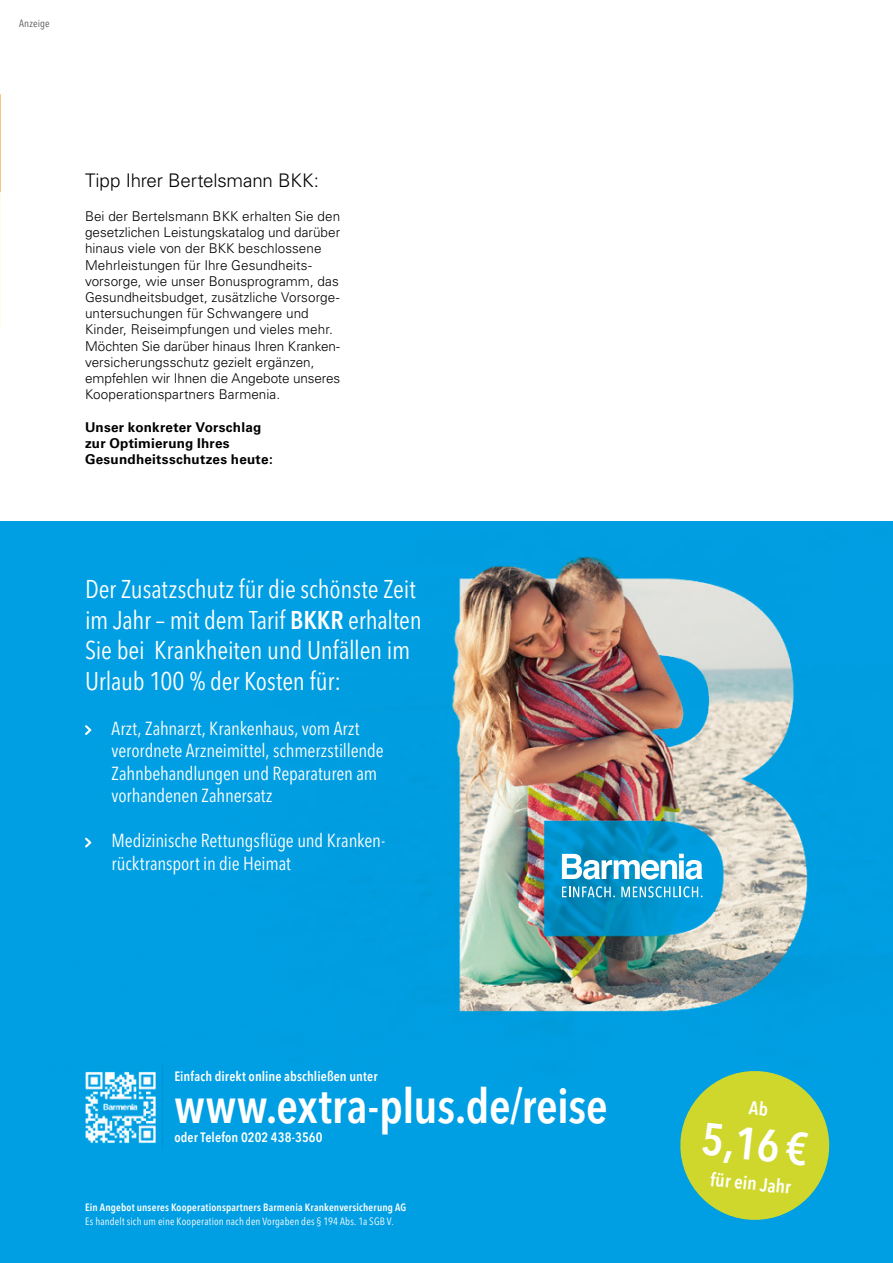
<style>
.page{position:relative;width:893px;height:1263px;background:#fff}
.page>*{position:absolute;margin:0;border:0;box-sizing:border-box;transform-origin:0 0}
.t1{font:600 condensed 48px "Avenir Next LT Pro";letter-spacing:-.01em;color:#fff}
.t2{font:600 condensed 45px "Avenir Next LT Pro";color:#fff}
.t3{font:condensed 25.5px/30.6px "Avenir Next LT Pro";letter-spacing:-.01em;color:#fff}
.t4{font:condensed 18.75px/22.5px "Avenir Next LT Pro";letter-spacing:-.005em;color:#fff}
.t5{font:300 18.75px "Univers";letter-spacing:-.01em;color:#000}
.t6{font:600 condensed 18.75px "Avenir Next LT Pro";color:#fff}
.t7{font:300 13.5px/16.2px "Univers";letter-spacing:.005em;color:#000}
.t8{font:700 13.5px/16.2px "Univers";letter-spacing:.015em;color:#000}
.t9{font:600 condensed 13.5px "Avenir Next LT Pro";letter-spacing:.01em;color:#fff}
.t10{font:600 condensed 10.5px/13.5px "Avenir Next LT Pro";letter-spacing:.015em;color:#fff}
.t11{font:condensed 10.5px "Avenir Next LT Pro";letter-spacing:.015em;color:#575756}
.s1{font-weight:600}
.s2{font-weight:400}
</style>
<div class="page">
<img style="left:0;top:521px;width:893px;height:742px">
<svg style="left:562px;top:854px;width:141px;height:25px"></svg>
<svg style="left:562px;top:886px;width:53px;height:11px"></svg>
<svg style="left:621px;top:886px;width:81px;height:11px"></svg>
<svg style="left:85px;top:725px;width:6px;height:10px"></svg>
<svg style="left:85px;top:838px;width:6px;height:9px"></svg>
<img style="left:78px;top:1064px;width:85px;height:85px">
<svg style="left:676px;top:1067px;width:157px;height:157px;background:#92c662"></svg>
<p class="t11" style="left:19px;top:17px;width:32px">Anzeige</p>
<h1 class="t5" style="left:85px;top:169px;width:235px">Tipp Ihrer Bertelsmann BKK:</h1>
<p class="t7" style="left:85px;top:208px;width:257px">Bei der Bertelsmann BKK erhalten Sie den gesetzlichen Leistungskatalog und darüber hinaus viele von der BKK beschlossene Mehrleistungen für Ihre Gesundheits&shy;vorsorge, wie unser Bonusprogramm, das Gesundheitsbudget, zusätzliche Vorsorge&shy;untersuchungen für Schwangere und Kinder, Reiseimpfungen und vieles mehr.<br>Möchten Sie darüber hinaus Ihren Kranken&shy;versicherungsschutz gezielt ergänzen, empfehlen wir Ihnen die Angebote unseres Kooperationspartners Barmenia.</p>
<p class="t8" style="left:85px;top:419px;width:189px">Unser konkreter Vorschlag zur Optimierung Ihres<br>Gesundheitsschutzes heute:</p>
<p class="t3" style="left:85px;top:574px;width:338px">Der Zusatzschutz für die schönste Zeit im Jahr – mit dem Tarif <span class="s1">BKKR</span> erhalten Sie bei Krankheiten und Unfällen im Urlaub 100 % der Kosten für:</p>
<p class="t4" style="left:112px;top:717px;width:274px">Arzt, Zahnarzt, Krankenhaus, vom Arzt verordnete Arzneimittel, schmerzstillende Zahnbehandlungen und Reparaturen am vorhandenen Zahnersatz</p>
<p class="t4" style="left:112px;top:830px;width:275px">Medizinische Rettungsflüge und Kranken&shy;rücktransport in die Heimat</p>
<p class="t9" style="left:174px;top:1068px;width:205px">Einfach direkt online abschließen unter</p>
<p class="t1" style="left:174px;top:1077px;width:435px">www.extra-plus.de/reise</p>
<p class="t9" style="left:174px;top:1129px;width:150px">oder Telefon 0202 438-3560</p>
<p class="t2" style="left:705px;top:1111px;width:108px;rotate:6deg">5,16€</p>
<p class="t6" style="left:712px;top:1168px;width:82px;rotate:6deg">für ein Jahr</p>
<p class="t10" style="left:85px;top:1201px;width:323px">Ein Angebot unseres Kooperationspartners Barmenia Krankenversicherung AG<br><span class="s2">Es handelt sich um eine Kooperation nach den Vorgaben des § 194 Abs. 1a SGB V.</span></p>
</div>
